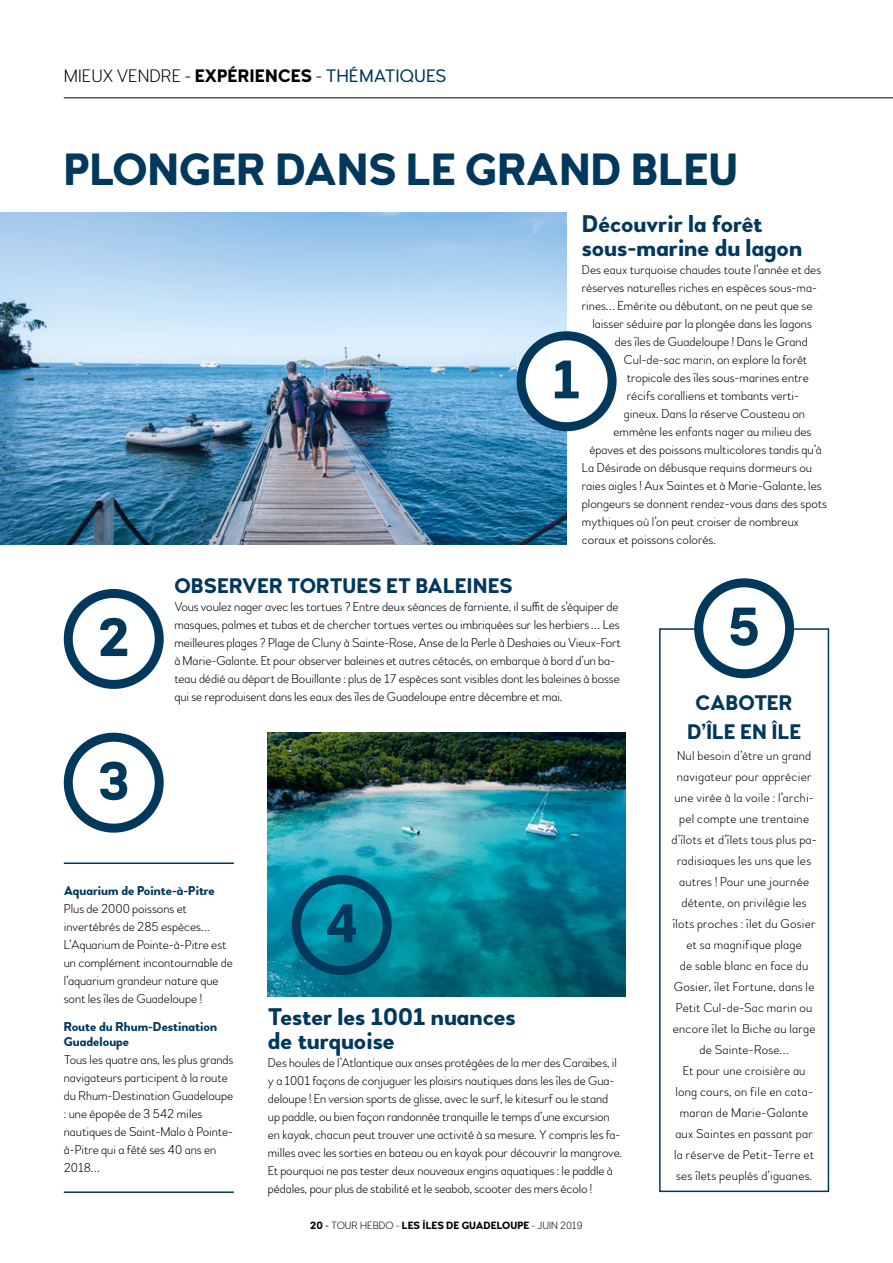
<style>
.page{position:relative;width:893px;height:1263px;background:#fff}
.page>*{position:absolute;margin:0;border:0;box-sizing:border-box;transform-origin:0 0}
.t1{font:700 54px "Woodford Bourne";color:#01385c}
.t2{font:700 45px "Woodford Bourne";letter-spacing:-.005em;color:#01385c}
.t3{font:700 24px/24px "Woodford Bourne";color:#01385c}
.t4{font:700 21px/28.2px "Woodford Bourne";color:#01385c;text-align:center}
.t5{font:100 18px "Woodford Bourne";color:#000}
.t6{font:100 12.75px/18px "Woodford Bourne";color:#000}
.t7{font:100 12.75px/21px "Woodford Bourne";letter-spacing:.02em;color:#000;text-align:center}
.t8{font:700 12.75px/15.3px "Woodford Bourne";color:#01385c}
.t9{font:700 10.5px "Woodford Bourne";color:#000}
.s1{font-weight:700}
.s2{font-weight:400;color:#01385c}
.s3{font-weight:400}
.s4{font-weight:100}
</style>
<div class="page">
<hr style="left:64px;top:97px;width:829px;height:1px;background:#000">
<img style="left:268px;top:733px;width:357px;height:263px">
<img style="left:0;top:213px;width:567px;height:331px">
<hr style="left:64px;top:862px;width:170px;height:2px;background:#01385c">
<hr style="left:64px;top:1191px;width:170px;height:2px;background:#01385c">
<div style="left:659px;top:628px;width:170px;height:564px;border:2px solid #01385c"></div>
<div style="left:521px;top:336px;width:91px;height:91px;background:#fff;border-radius:50%"></div>
<div style="left:517px;top:331px;width:100px;height:100px;border:9px solid #01385c;border-radius:50%"></div>
<div style="left:64px;top:589px;width:100px;height:100px;border:9px solid #01385c;border-radius:50%"></div>
<div style="left:64px;top:733px;width:100px;height:100px;border:9px solid #01385c;border-radius:50%"></div>
<div style="left:292px;top:875px;width:100px;height:100px;border:9px solid #01385c;border-radius:50%"></div>
<div style="left:699px;top:583px;width:91px;height:91px;background:#fff;border-radius:50%"></div>
<div style="left:694px;top:578px;width:100px;height:100px;border:9px solid #01385c;border-radius:50%"></div>
<h3 class="t5" style="left:64px;top:66px;width:384px">MIEUX VENDRE - <span class="s1">EXPÉRIENCES</span> - <span class="s2">THÉMATIQUES</span></h3>
<h2 class="t2" style="left:64px;top:142px;width:676px">PLONGER DANS LE GRAND BLEU</h2>
<h3 class="t3" style="left:582px;top:212px;width:222px">Découvrir la forêt sous-marine du lagon</h3>
<p class="t6" style="left:582px;top:261px;width:241px">Des eaux turquoise chaudes toute l’année et des</p>
<p class="t6" style="left:582px;top:279px;width:237px">réserves naturelles riches en espèces sous-ma-</p>
<p class="t6" style="left:582px;top:297px;width:232px">rines… Emérite ou débutant, on ne peut que se</p>
<p class="t6" style="left:592px;top:315px;width:221px">laisser séduire par la plongée dans les lagons</p>
<p class="t6" style="left:615px;top:333px;width:194px">des îles de Guadeloupe ! Dans le Grand</p>
<p class="t6" style="left:624px;top:351px;width:185px">Cul-de-sac marin, on explore la forêt</p>
<p class="t6" style="left:627px;top:369px;width:184px">tropicale des îles sous-marines entre</p>
<p class="t6" style="left:627px;top:387px;width:174px">récifs coralliens et tombants verti-</p>
<p class="t6" style="left:624px;top:405px;width:183px">gineux. Dans la réserve Cousteau on</p>
<p class="t6" style="left:613px;top:423px;width:200px">emmène les enfants nager au milieu des</p>
<p class="t6" style="left:589px;top:441px;width:234px">épaves et des poissons multicolores tandis qu’à</p>
<p class="t6" style="left:582px;top:459px;width:232px">La Désirade on débusque requins dormeurs ou</p>
<p class="t6" style="left:582px;top:477px;width:241px">raies aigles ! Aux Saintes et à Marie-Galante, les</p>
<p class="t6" style="left:582px;top:495px;width:247px">plongeurs se donnent rendez-vous dans des spots</p>
<p class="t6" style="left:582px;top:513px;width:219px">mythiques où l’on peut croiser de nombreux</p>
<p class="t6" style="left:582px;top:531px;width:135px">coraux et poissons colorés.</p>
<h1 class="t1" style="left:552px;top:347px;width:30px">1</h1>
<h1 class="t1" style="left:98px;top:605px;width:33px">2</h1>
<h1 class="t1" style="left:98px;top:749px;width:33px">3</h1>
<h3 class="t4" style="left:174px;top:572px;width:340px">OBSERVER TORTUES ET BALEINES</h3>
<p class="t6" style="left:174px;top:598px;width:448px">Vous voulez nager avec les tortues ? Entre deux séances de farniente, il suffit de s’équiper de masques, palmes et tubas et de chercher tortues vertes ou imbriquées sur les herbiers … Les meilleures plages ? Plage de Cluny à Sainte-Rose, Anse de la Perle à Deshaies ou Vieux-Fort à Marie-Galante. Et pour observer baleines et autres cétacés, on embarque à bord d’un ba&shy;teau dédié au départ de Bouillante : plus de 17 espèces sont visibles dont les baleines à bosse qui se reproduisent dans les eaux des îles de Guadeloupe entre décembre et mai.</p>
<p class="t8" style="left:64px;top:883px;width:153px">Aquarium de Pointe-à-Pitre</p>
<p class="t6" style="left:64px;top:900px;width:171px">Plus de 2000 poissons et invertébrés de 285 espèces…<br>L’Aquarium de Pointe-à-Pitre est un complément incontournable de l’aquarium grandeur nature que sont les îles de Guadeloupe !</p>
<p class="t8" style="left:64px;top:1019px;width:155px">Route du Rhum-Destination<br>Guadeloupe</p>
<p class="t6" style="left:64px;top:1051px;width:171px">Tous les quatre ans, les plus grands navigateurs participent à la route du Rhum-Destination Guadeloupe : une épopée de 3 542 miles nautiques de Saint-Malo à Pointe&shy;à-Pitre qui a fêté ses 40 ans en<br>2018…</p>
<h1 class="t1" style="left:325px;top:891px;width:35px">4</h1>
<h3 class="t3" style="left:268px;top:1005px;width:249px">Tester les 1001 nuances de turquoise</h3>
<p class="t6" style="left:268px;top:1054px;width:356px">Des houles de l’Atlantique aux anses protégées de la mer des Caraïbes, il y a 1001 façons de conjuguer les plaisirs nautiques dans les îles de Gua&shy;deloupe ! En version sports de glisse, avec le surf, le kitesurf ou le stand up paddle, ou bien façon randonnée tranquille le temps d’une excursion en kayak, chacun peut trouver une activité à sa mesure. Y compris les fa&shy;milles avec les sorties en bateau ou en kayak pour découvrir la mangrove.<br>Et pourquoi ne pas tester deux nouveaux engins aquatiques : le paddle à pédales, pour plus de stabilité et le seabob, scooter des mers écolo !</p>
<p class="t9" style="left:310px;top:1219px;width:274px">20 <span class="s3">-</span> <span class="s4">TOUR HEBDO -</span> LES ÎLES DE GUADELOUPE <span class="s4">- JUIN 2019</span></p>
<h1 class="t1" style="left:728px;top:594px;width:33px">5</h1>
<h3 class="t4" style="left:687px;top:689px;width:116px">CABOTER<br>D’ÎLE EN ÎLE</h3>
<p class="t7" style="left:672px;top:745px;width:147px">Nul besoin d’être un grand navigateur pour apprécier une virée à la voile : l’archi&shy;pel compte une trentaine d’îlots et d’îlets tous plus pa&shy;radisiaques les uns que les autres ! Pour une journée détente, on privilégie les îlots proches : îlet du Gosier et sa magnifique plage<br>de sable blanc en face du<br>Gosier, îlet Fortune, dans le<br>Petit Cul-de-Sac marin ou encore îlet la Biche au large de Sainte-Rose...<br>Et pour une croisière au long cours, on file en cata&shy;maran de Marie-Galante aux Saintes en passant par la réserve de Petit-Terre et ses îlets peuplés d’iguanes.</p>
</div>
